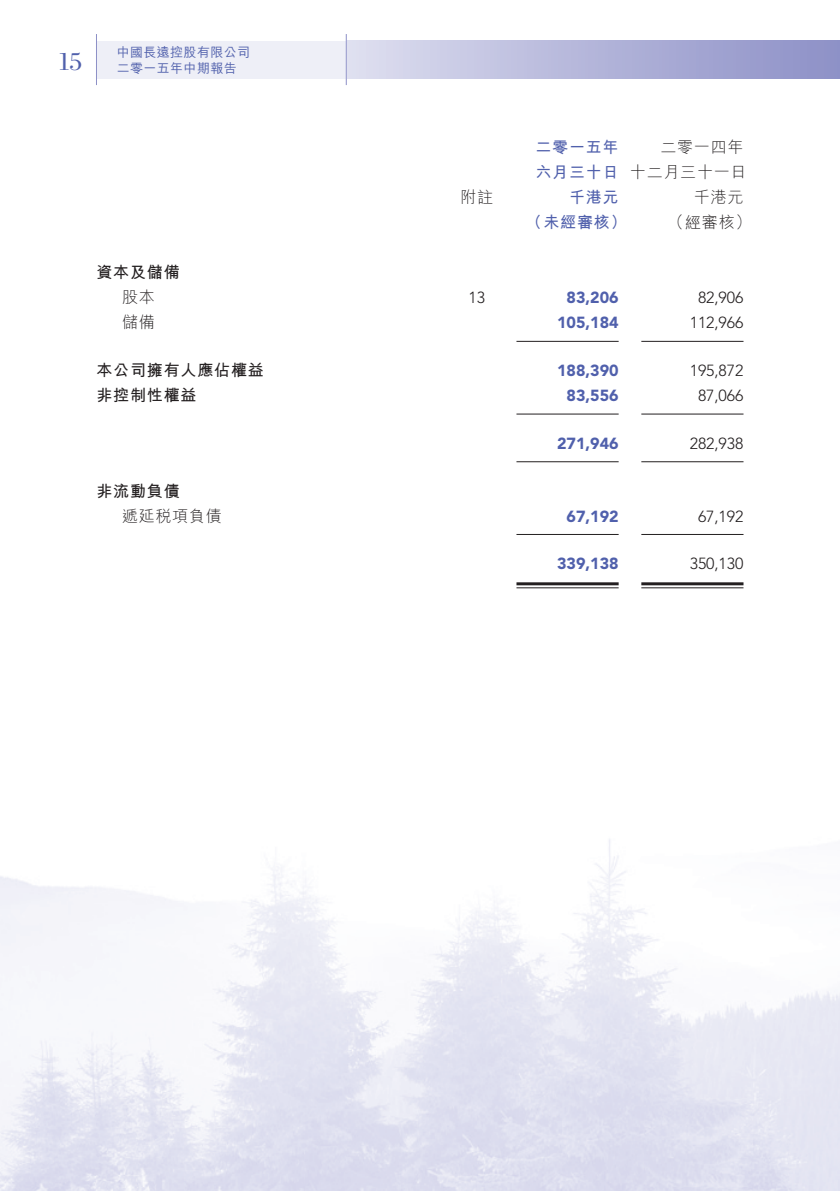
<style>
.page{position:relative;width:840px;height:1191px;background:#fff}
.page>*{position:absolute;margin:0;border:0;box-sizing:border-box;transform-origin:0 0}
.t1{font:26px "Bodoni Std";color:#5060ac}
.Body_Text{font:300 16px "Avenir LT Std";letter-spacing:-.005em;color:#231f20}
.Body_Text-2{font:900 16px "Avenir LT Std";color:#5060ac}
.Body_Text-3{font:300 16px "M Hei HK";letter-spacing:.045em;color:#231f20}
.Body_Text-4{font:700 16px "M Hei HK";letter-spacing:.05em;color:#231f20}
.Body_Text-5{font:700 16px "M Hei HK";letter-spacing:.05em;color:#5060ac}
.t2{font:500 13px/16px "M Hei HK";letter-spacing:.03em;color:#5060ac}
</style>
<div class="page">
<div style="left:347px;top:41px;width:492px;height:37px;background:linear-gradient(to right,#dddeef,#8c8fc6)"></div>
<div style="left:96px;top:41px;width:250px;height:37px;background:#eeeff7"></div>
<hr style="left:96px;top:34px;width:1px;height:51px;background:#8d90c7">
<hr style="left:345px;top:34px;width:1px;height:51px;background:#8d90c7">
<hr style="left:516px;top:341px;width:102px;height:1px;background:#231f20">
<hr style="left:641px;top:341px;width:102px;height:1px;background:#231f20">
<hr style="left:516px;top:413px;width:102px;height:1px;background:#231f20">
<hr style="left:641px;top:413px;width:102px;height:1px;background:#231f20">
<hr style="left:516px;top:461px;width:102px;height:1px;background:#231f20">
<hr style="left:641px;top:461px;width:102px;height:1px;background:#231f20">
<hr style="left:516px;top:534px;width:102px;height:1px;background:#231f20">
<hr style="left:641px;top:534px;width:102px;height:1px;background:#231f20">
<hr style="left:516px;top:582px;width:102px;height:3px;background:#231f20">
<hr style="left:516px;top:587px;width:102px;height:1px;background:#231f20">
<hr style="left:641px;top:582px;width:102px;height:3px;background:#231f20">
<hr style="left:641px;top:587px;width:102px;height:1px;background:#231f20">
<h1 class="t1" style="left:58px;top:47px;width:26px">15</h1>
<p class="t2" style="left:117px;top:43px;width:135px">中國長遠控股有限公司二零一五年中期報告</p>
<p class="Body_Text-4" style="left:96px;top:261px;width:85px">資本及儲備</p>
<p class="Body_Text-3" style="left:122px;top:289px;width:34px">股本</p>
<p class="Body_Text-3" style="left:122px;top:314px;width:34px">儲備</p>
<p class="Body_Text-4" style="left:96px;top:359px;width:169px">本公司擁有人應佔權益</p>
<p class="Body_Text-4" style="left:96px;top:384px;width:101px">非控制性權益</p>
<p class="Body_Text-4" style="left:96px;top:479px;width:85px">非流動負債</p>
<p class="Body_Text-3" style="left:122px;top:507px;width:101px">遞延稅項負債</p>
<p class="Body_Text-3" style="left:460px;top:189px;width:34px">附註</p>
<p class="Body_Text" style="left:468px;top:288px;width:18px">13</p>
<p class="Body_Text-5" style="left:535px;top:136px;width:85px">二零一五年</p>
<p class="Body_Text-5" style="left:535px;top:161px;width:85px">六月三十日</p>
<p class="Body_Text-5" style="left:568px;top:186px;width:51px">千港元</p>
<p class="Body_Text-5" style="left:525px;top:211px;width:102px">（未經審核）</p>
<p class="Body_Text-3" style="left:660px;top:139px;width:84px">二零一四年</p>
<p class="Body_Text-3" style="left:629px;top:164px;width:118px">十二月三十一日</p>
<p class="Body_Text-3" style="left:693px;top:189px;width:51px">千港元</p>
<p class="Body_Text-3" style="left:667px;top:214px;width:85px">（經審核(</p>
<p class="Body_Text-2" style="left:566px;top:288px;width:54px">83,206</p>
<p class="Body_Text" style="left:697px;top:288px;width:47px">82,906</p>
<p class="Body_Text-2" style="left:556px;top:313px;width:63px">105,184</p>
<p class="Body_Text" style="left:689px;top:313px;width:55px">112,966</p>
<p class="Body_Text-2" style="left:556px;top:361px;width:63px">188,390</p>
<p class="Body_Text" style="left:689px;top:361px;width:55px">195,872</p>
<p class="Body_Text-2" style="left:566px;top:386px;width:54px">83,556</p>
<p class="Body_Text" style="left:697px;top:386px;width:47px">87,066</p>
<p class="Body_Text-2" style="left:556px;top:433px;width:63px">271,946</p>
<p class="Body_Text" style="left:689px;top:434px;width:55px">282,938</p>
<p class="Body_Text-2" style="left:566px;top:506px;width:54px">67,192</p>
<p class="Body_Text" style="left:697px;top:506px;width:47px">67,192</p>
<p class="Body_Text-2" style="left:556px;top:554px;width:63px">339,138</p>
<p class="Body_Text" style="left:689px;top:554px;width:55px">350,130</p>
</div>
